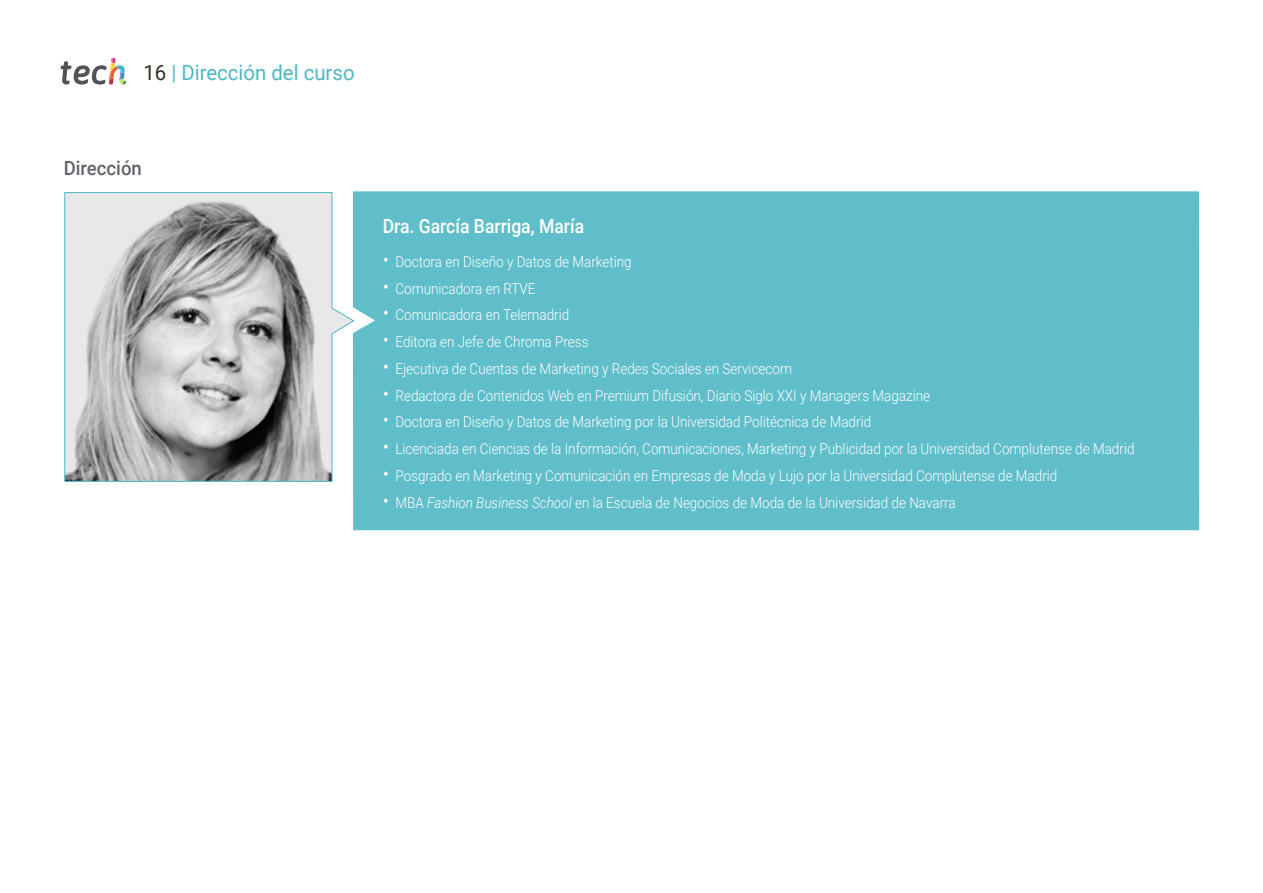
<style>
.page{position:relative;width:1263px;height:893px;background:#fff}
.page>*{position:absolute;margin:0;border:0;box-sizing:border-box;transform-origin:0 0}
.t1{font:21px "Roboto";color:#4db7c5}
.t2{font:500 19.5px "Roboto";color:#fff;scale:.9 1}
.t3{font:500 19.5px "Roboto";color:#61646a;scale:.95 1}
.t4{font:300 15px/26.7px "Roboto";color:#fff;scale:.9 1}
.s1{color:#312e20}
.s2{font-style:italic}
</style>
<div class="page">
<svg style="left:61px;top:58px;width:65px;height:27px"></svg>
<div style="left:353px;top:191px;width:846px;height:339px;background:#5fbeca"></div>
<svg style="left:64px;top:192px;width:290px;height:290px"></svg>
<svg style="left:384px;top:257px;width:4px;height:5px"></svg>
<svg style="left:384px;top:284px;width:4px;height:5px"></svg>
<svg style="left:384px;top:310px;width:4px;height:5px"></svg>
<svg style="left:384px;top:337px;width:4px;height:5px"></svg>
<svg style="left:384px;top:364px;width:4px;height:5px"></svg>
<svg style="left:384px;top:391px;width:4px;height:5px"></svg>
<svg style="left:384px;top:417px;width:4px;height:5px"></svg>
<svg style="left:384px;top:444px;width:4px;height:5px"></svg>
<svg style="left:384px;top:471px;width:4px;height:5px"></svg>
<svg style="left:384px;top:498px;width:4px;height:5px"></svg>
<h1 class="t1" style="left:144px;top:57px;width:213px"><span class="s1">16</span> | Dirección del curso</h1>
<h2 class="t3" style="left:64px;top:154px;width:84px">Dirección</h2>
<h2 class="t2" style="left:383px;top:212px;width:225px">Dra. García Barriga, María</h2>
<p class="t4" style="left:395px;top:247px;width:823px">Doctora en Diseño y Datos de Marketing<br>Comunicadora en RTVE<br>Comunicadora en Telemadrid<br>Editora en Jefe de Chroma Press<br>Ejecutiva de Cuentas de Marketing y Redes Sociales en Servicecom<br>Redactora de Contenidos Web en Premium Difusión, Diario Siglo XXI y Managers Magazine<br>Doctora en Diseño y Datos de Marketing por la Universidad Politécnica de Madrid<br>Licenciada en Ciencias de la Información, Comunicaciones, Marketing y Publicidad por la Universidad Complutense de Madrid Posgrado en Marketing y Comunicación en Empresas de Moda y Lujo por la Universidad Complutense de Madrid<br>MBA <span class="s2">Fashion Business School</span> en la Escuela de Negocios de Moda de la Universidad de Navarra</p>
</div>
